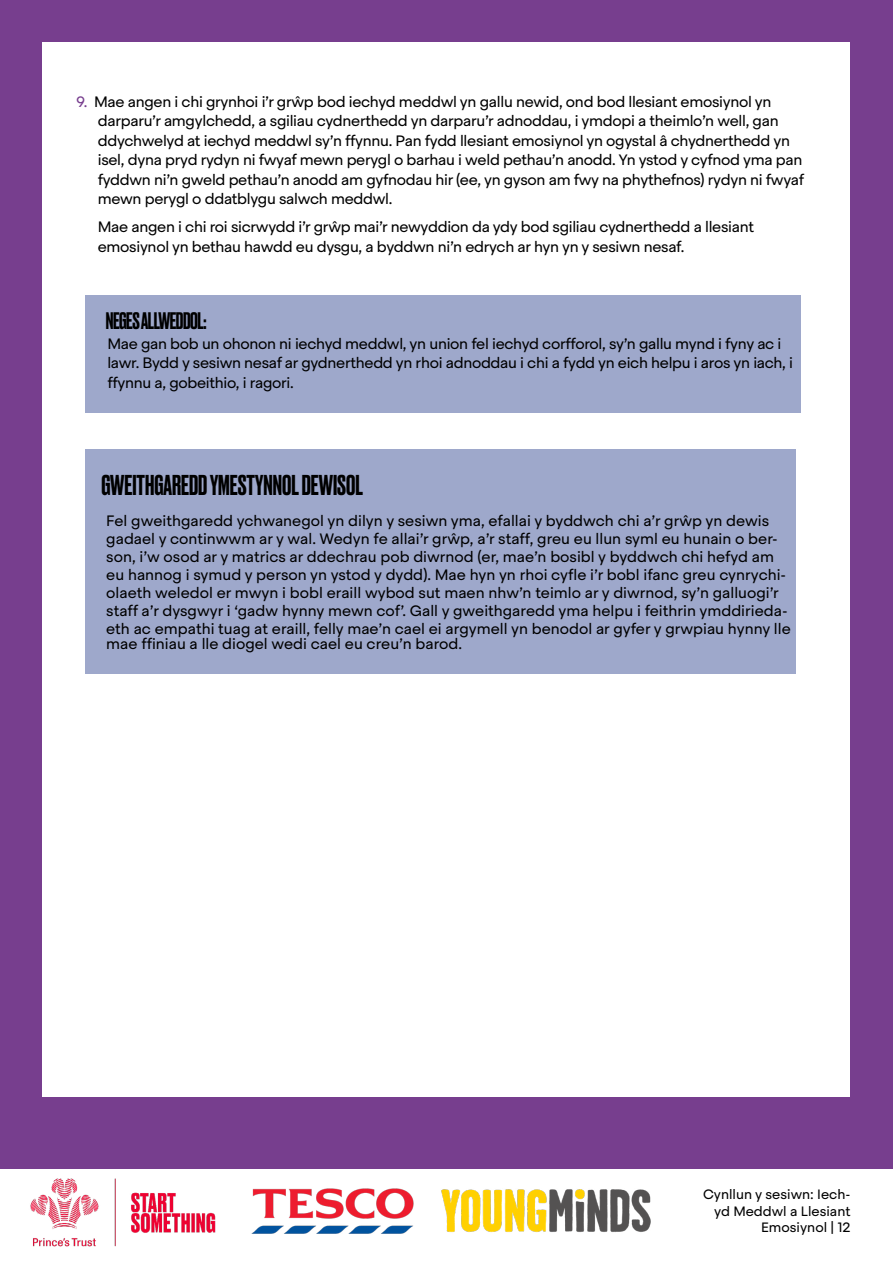
<style>
.page{position:relative;width:893px;height:1263px;background:#fff}
.page>*{position:absolute;margin:0;border:0;box-sizing:border-box;transform-origin:0 0}
.t1{font:500 27px "Druk";color:#000}
.t2{font:500 22.5px "Druk";letter-spacing:-.02em;color:#000}
.t3{font:15px/19.5px "Steradian";letter-spacing:-.02em;color:#000}
.t4{font:15px/18px "Steradian";color:#000}
.t5{font:13.5px/16.2px "Steradian";color:#000;text-align:right}
.s1{color:#773e8e}
</style>
<div class="page">
<div style="left:0;top:0;width:893px;height:1168px;background:#773e8e"></div>
<div style="left:43px;top:43px;width:807px;height:1054px;background:#fff"></div>
<img style="left:251px;top:1188px;width:163px;height:46px">
<img style="left:441px;top:1189px;width:210px;height:43px">
<img style="left:11px;top:1168px;width:227px;height:79px">
<div style="left:85px;top:449px;width:710px;height:225px;background:#9ea8cb"></div>
<div style="left:85px;top:295px;width:716px;height:117px;background:#9ea8cb"></div>
<p class="t3" style="left:98px;top:92px;width:708px;text-indent:-21px"><span class="s1">9.</span> Mae angen i chi grynhoi i’r grŵp bod iechyd meddwl yn gallu newid, ond bod llesiant emosiynol yn darparu’r amgylchedd, a sgiliau cydnerthedd yn darparu’r adnoddau, i ymdopi a theimlo’n well, gan ddychwelyd at iechyd meddwl sy’n ffynnu. Pan fydd llesiant emosiynol yn ogystal â chydnerthedd yn isel, dyna pryd rydyn ni fwyaf mewn perygl o barhau i weld pethau’n anodd. Yn ystod y cyfnod yma pan fyddwn ni’n gweld pethau’n anodd am gyfnodau hir (ee, yn gyson am fwy na phythefnos) rydyn ni fwyaf mewn perygl o ddatblygu salwch meddwl.</p>
<p class="t3" style="left:98px;top:217px;width:658px">Mae angen i chi roi sicrwydd i’r grŵp mai’r newyddion da ydy bod sgiliau cydnerthedd a llesiant emosiynol yn bethau hawdd eu dysgu, a byddwn ni’n edrych ar hyn yn y sesiwn nesaf.</p>
<h2 class="t2" style="left:106px;top:306px;width:102px">NEGES ALLWEDDOL:</h2>
<p class="t3" style="left:107px;top:334px;width:687px">Mae gan bob un ohonon ni iechyd meddwl, yn union fel iechyd corfforol, sy’n gallu mynd i fyny ac i lawr. Bydd y sesiwn nesaf ar gydnerthedd yn rhoi adnoddau i chi a fydd yn eich helpu i aros yn iach, i ffynnu a, gobeithio, i ragori.</p>
<h1 class="t1" style="left:101px;top:467px;width:263px">GWEITHGAREDD YMESTYNNOL DEWISOL</h1>
<p class="t4" style="left:106px;top:512px;width:686px">Fel gweithgaredd ychwanegol yn dilyn y sesiwn yma, efallai y byddwch chi a’r grŵp yn dewis gadael y continwwm ar y wal. Wedyn fe allai’r grŵp, a’r staff, greu eu llun syml eu hunain o ber&shy;son, i’w osod ar y matrics ar ddechrau pob diwrnod (er, mae’n bosibl y byddwch chi hefyd am eu hannog i symud y person yn ystod y dydd). Mae hyn yn rhoi cyfle i’r bobl ifanc greu cynrychi&shy;olaeth weledol er mwyn i bobl eraill wybod sut maen nhw’n teimlo ar y diwrnod, sy’n galluogi’r staff a’r dysgwyr i ‘gadw hynny mewn cof’. Gall y gweithgaredd yma helpu i feithrin ymddirieda&shy;eth ac empathi tuag at eraill, felly mae’n cael ei argymell yn benodol ar gyfer y grwpiau hynny lle</p>
<p class="t4" style="left:106px;top:635px;width:357px">mae ffiniau a lle diogel wedi cael eu creu’n barod.</p>
<p class="t5" style="left:703px;top:1186px;width:149px">Cynllun y sesiwn: Iech&shy;yd Meddwl a Llesiant<br>Emosiynol | 12</p>
</div>
